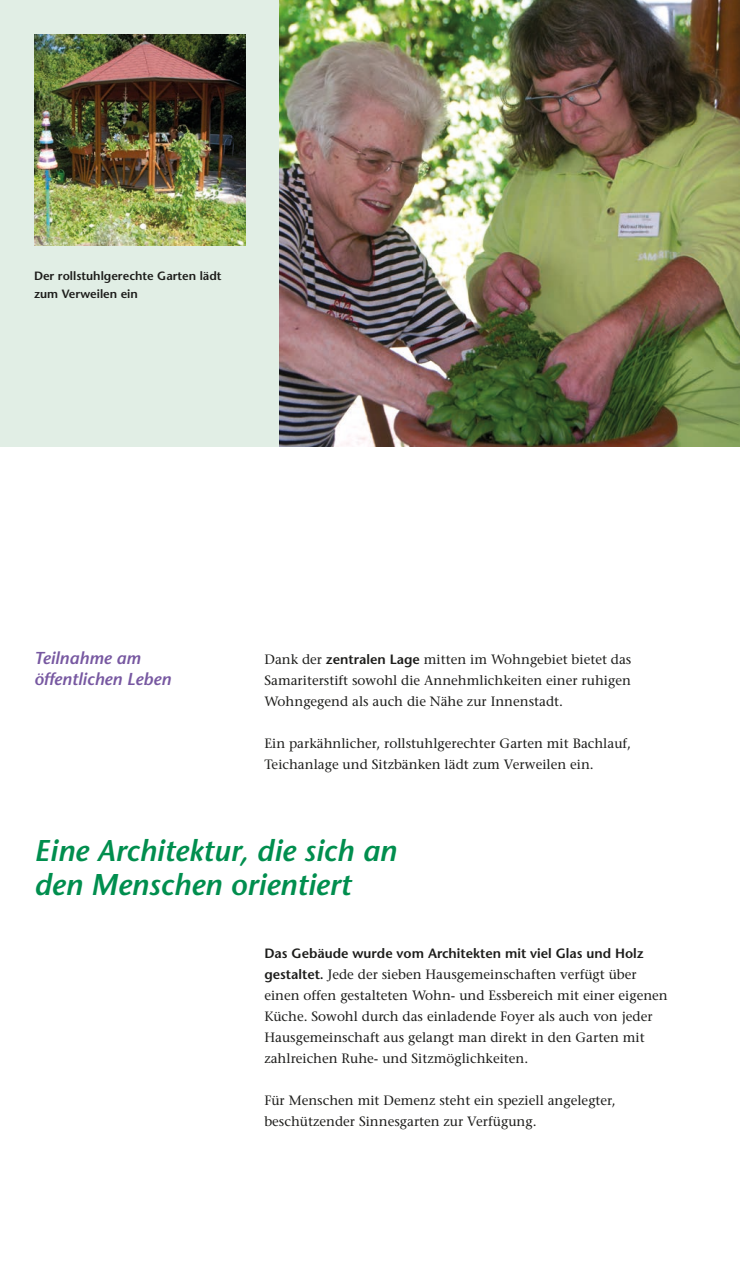
<style>
.page{position:relative;width:740px;height:1263px;background:#fff}
.page>*{position:absolute;margin:0;border:0;box-sizing:border-box;transform-origin:0 0}
.t1{font:italic 600 30px/34.5px "Stone Sans Std";color:#008e4e}
.t2{font:italic 600 17.25px/21px "Stone Sans Std";color:#7758a1}
.t3{font:500 13.5px/21px "Stone Serif Std";color:#1d1d1b}
.t4{font:600 13.5px "Stone Sans Std";color:#1d1d1b}
.t5{font:600 12px/18px "Stone Sans Std";color:#1d1d1b}
.s1{font-family:"Stone Sans Std";font-weight:600}
</style>
<div class="page">
<div style="left:0;top:0;width:734px;height:446px;background:#e1eee5"></div>
<img style="left:279px;top:0;width:461px;height:446px">
<img style="left:34px;top:34px;width:211px;height:211px">
<p class="t5" style="left:34px;top:266px;width:189px">Der rollstuhlgerechte Garten lädt zum Verweilen ein</p>
<p class="t2" style="left:34px;top:647px;width:139px">Teilnahme am öffentlichen Leben</p>
<p class="t3" style="left:264px;top:649px;width:369px;text-align:justify">Dank der <span class="s1">zentralen Lage</span> mitten im Wohngebiet bietet das Samariterstift sowohl die Annehmlichkeiten einer ruhigen Wohngegend als auch die Nähe zur Innenstadt.</p>
<p class="t3" style="left:264px;top:733px;width:368px">Ein parkähnlicher, rollstuhlgerechter Garten mit Bachlauf,<br>Teichanlage und Sitzbänken lädt zum Verweilen ein.</p>
<h1 class="t1" style="left:34px;top:833px;width:364px">Eine Architektur, die sich an den Menschen orientiert</h1>
<p class="t4" style="left:264px;top:945px;width:381px">Das Gebäude wurde vom Architekten mit viel Glas und Holz</p>
<p class="t3" style="left:264px;top:964px;width:405px"><span class="s1">gestaltet.</span> Jede der sieben Hausgemeinschaften verfügt über einen offen gestalteten Wohn- und Essbereich mit einer eigenen Küche. Sowohl durch das einladende Foyer als auch von jeder Hausgemeinschaft aus gelangt man direkt in den Garten mit zahlreichen Ruhe- und Sitzmöglichkeiten.</p>
<p class="t3" style="left:264px;top:1090px;width:353px">Für Menschen mit Demenz steht ein speziell angelegter, beschützender Sinnesgarten zur Verfügung.</p>
</div>
